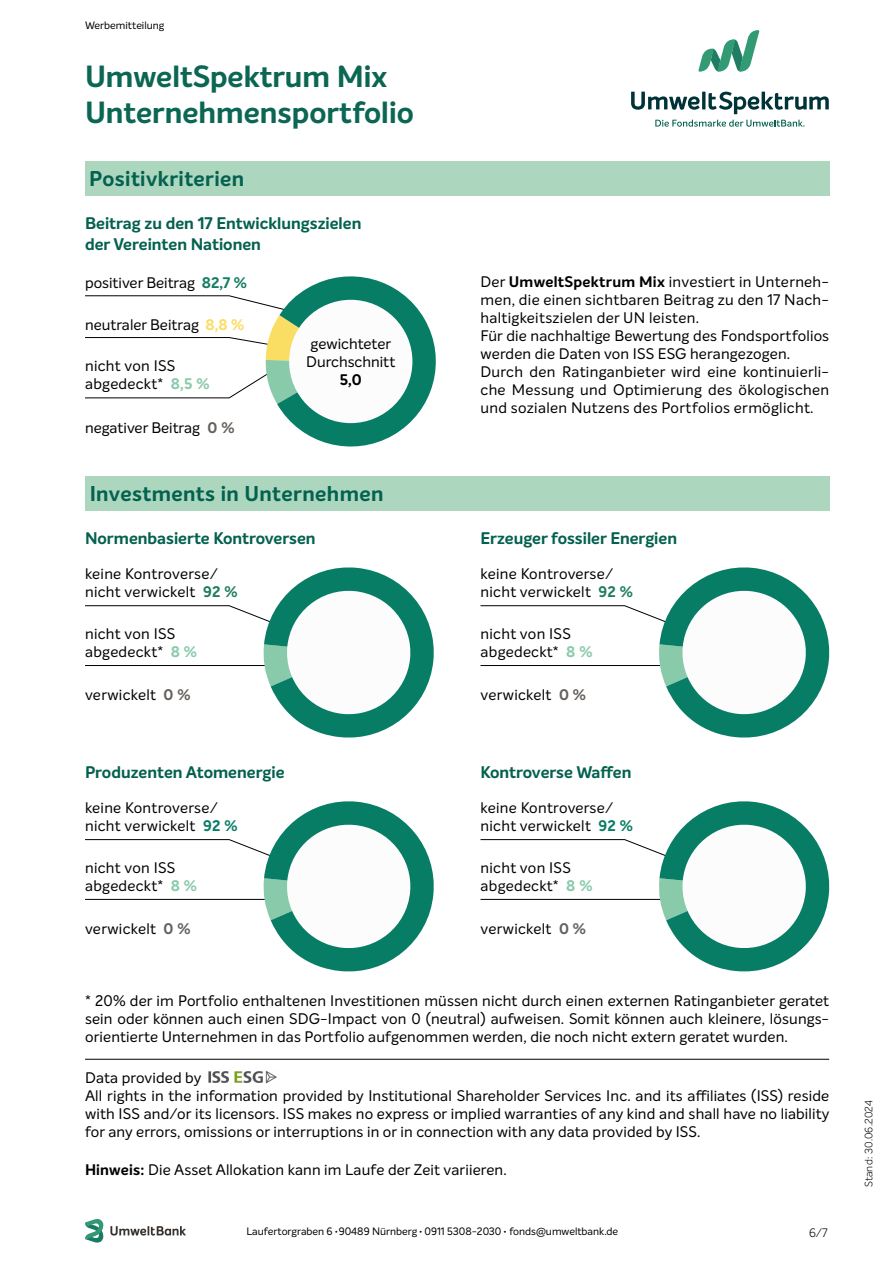
<style>
.page{position:relative;width:893px;height:1263px;background:#fff}
.page>*{position:absolute;margin:0;border:0;box-sizing:border-box;transform-origin:0 0}
.t1{font:700 30px/36px "Intelo";color:#0b6653}
.t2{font:700 21px "Intelo";letter-spacing:.02em;color:#04614f}
.t3{font:700 16.5px/21px "Intelo";color:#04614f}
.t4{font:15px/18px "Intelo";letter-spacing:.01em;color:#000}
.t5{font:700 15px "Intelo";color:#000}
.t6{font:300 12px "Intelo";color:#000}
.t7{font:10.5px "Intelo";color:#000}
.t8{font:300 10.5px "Intelo";letter-spacing:.02em;color:#000}
.s1{font-weight:700;color:#157d64}
.s2{font-weight:700;color:#fbdd63}
.s3{font-weight:700;color:#88caaa}
.s4{font-weight:700;color:#66615d}
.s5{font-weight:700;color:#1e7d63}
.s6{font-weight:700}
.s7{font-weight:700;color:#087d66}
.s8{font-weight:700;font-size:6px}
</style>
<div class="page">
<svg style="left:110px;top:1226px;width:76px;height:9px"></svg>
<svg style="left:85px;top:1219px;width:18px;height:24px"></svg>
<svg style="left:698px;top:30px;width:61px;height:42px"></svg>
<svg style="left:631px;top:92px;width:198px;height:22px"></svg>
<svg style="left:655px;top:120px;width:149px;height:7px"></svg>
<hr style="left:85px;top:1059px;width:744px;height:1px;background:#000">
<div style="left:85px;top:162px;width:744px;height:34px;background:#acd7be"></div>
<div style="left:85px;top:476px;width:744px;height:34px;background:#acd7be"></div>
<img style="left:208px;top:1070px;width:69px;height:14px">
<svg style="left:85px;top:276px;width:351px;height:171px"></svg>
<div style="left:289px;top:300px;width:123px;height:123px;background:#fcfcfc;border-radius:50%"></div>
<svg style="left:85px;top:567px;width:349px;height:171px"></svg>
<svg style="left:480px;top:567px;width:350px;height:171px"></svg>
<svg style="left:480px;top:801px;width:350px;height:171px"></svg>
<svg style="left:85px;top:801px;width:349px;height:171px"></svg>
<p class="t7" style="left:85px;top:19px;width:81px">Werbemitteilung</p>
<h1 class="t1" style="left:85px;top:59px;width:330px">UmweltSpektrum Mix<br>Unternehmensportfolio</h1>
<h2 class="t2" style="left:89px;top:165px;width:157px">Positivkriterien</h2>
<p class="t3" style="left:85px;top:213px;width:278px">Beitrag zu den 17 Entwicklungszielen der Vereinten Nationen</p>
<p class="t4" style="left:85px;top:273px;width:163px">positiver Beitrag <span class="s1">82,7 %</span></p>
<p class="t4" style="left:85px;top:315px;width:161px">neutraler Beitrag <span class="s2">8,8 %</span></p>
<p class="t4" style="left:85px;top:357px;width:126px">nicht von ISS abgedeckt* <span class="s3">8,5 %</span></p>
<p class="t4" style="left:85px;top:418px;width:151px">negativer Beitrag <span class="s4">0 %</span></p>
<p class="t4" style="left:306px;top:335px;width:91px">gewichteter<br>Durchschnitt</p>
<p class="t5" style="left:340px;top:370px;width:23px">5,0</p>
<h2 class="t2" style="left:90px;top:480px;width:295px">Investments in Unternehmen</h2>
<p class="t3" style="left:85px;top:528px;width:232px">Normenbasierte Kontroversen</p>
<p class="t4" style="left:85px;top:564px;width:154px">keine Kontroverse/ nicht verwickelt <span class="s5">92 %</span></p>
<p class="t4" style="left:85px;top:625px;width:114px">nicht von ISS abgedeckt* <span class="s3">8 %</span></p>
<p class="t4" style="left:480px;top:273px;width:350px">Der <span class="s6">UmweltSpektrum Mix</span> investiert in Unterneh&shy;men, die einen sichtbaren Beitrag zu den 17 Nach&shy;haltigkeitszielen der UN leisten.<br>Für die nachhaltige Bewertung des Fondsportfolios werden die Daten von ISS ESG herangezogen.<br>Durch den Ratinganbieter wird eine kontinuierli&shy;che Messung und Optimierung des ökologischen und sozialen Nutzens des Portfolios ermöglicht.</p>
<p class="t3" style="left:480px;top:528px;width:198px">Erzeuger fossiler Energien</p>
<p class="t4" style="left:480px;top:564px;width:154px">keine Kontroverse/ nicht verwickelt <span class="s5">92 %</span></p>
<p class="t4" style="left:480px;top:625px;width:114px">nicht von ISS abgedeckt* <span class="s3">8 %</span></p>
<p class="t4" style="left:85px;top:686px;width:107px">verwickelt <span class="s4">0 %</span></p>
<p class="t4" style="left:480px;top:686px;width:107px">verwickelt <span class="s4">0 %</span></p>
<p class="t3" style="left:85px;top:762px;width:201px">Produzenten Atomenergie</p>
<p class="t3" style="left:480px;top:762px;width:152px">Kontroverse Waffen</p>
<p class="t4" style="left:85px;top:798px;width:154px">keine Kontroverse/ nicht verwickelt <span class="s7">92 %</span></p>
<p class="t4" style="left:480px;top:798px;width:154px">keine Kontroverse/ nicht verwickelt <span class="s7">92 %</span></p>
<p class="t4" style="left:85px;top:859px;width:114px">nicht von ISS abgedeckt* <span class="s3">8 %</span></p>
<p class="t4" style="left:480px;top:859px;width:114px">nicht von ISS abgedeckt* <span class="s3">8 %</span></p>
<p class="t4" style="left:85px;top:919px;width:107px">verwickelt <span class="s4">0 %</span></p>
<p class="t4" style="left:480px;top:919px;width:107px">verwickelt <span class="s4">0 %</span></p>
<p class="t4" style="left:85px;top:992px;width:746px;text-align:justify">* 20% der im Portfolio enthaltenen Investitionen müssen nicht durch einen externen Ratinganbieter geratet sein oder können auch einen SDG-Impact von 0 (neutral) aufweisen. Somit können auch kleinere, lösungs&shy;orientierte Unternehmen in das Portfolio aufgenommen werden, die noch nicht extern geratet wurden.</p>
<p class="t4" style="left:85px;top:1068px;width:746px">Data provided by<br>All rights in the information provided by Institutional Shareholder Services Inc. and its affiliates (ISS) reside with ISS and/or its licensors. ISS makes no express or implied warranties of any kind and shall have no liability for any errors, omissions or interruptions in or in connection with any data provided by ISS.</p>
<p class="t4" style="left:85px;top:1160px;width:423px"><span class="s6">Hinweis:</span> Die Asset Allokation kann im Laufe der Zeit variieren.</p>
<p class="t7" style="left:247px;top:1225px;width:373px">Laufertorgraben 6 <span class="s8">•</span> 90489 Nürnberg <span class="s8">•</span> 0911 5308-2030 <span class="s8">•</span> fonds@umweltbank.de</p>
<p class="t6" style="left:809px;top:1225px;width:20px">6/7</p>
<p class="t8" style="left:862px;top:1187px;width:89px;rotate:-90deg">Stand: 30.06.2024</p>
</div>
